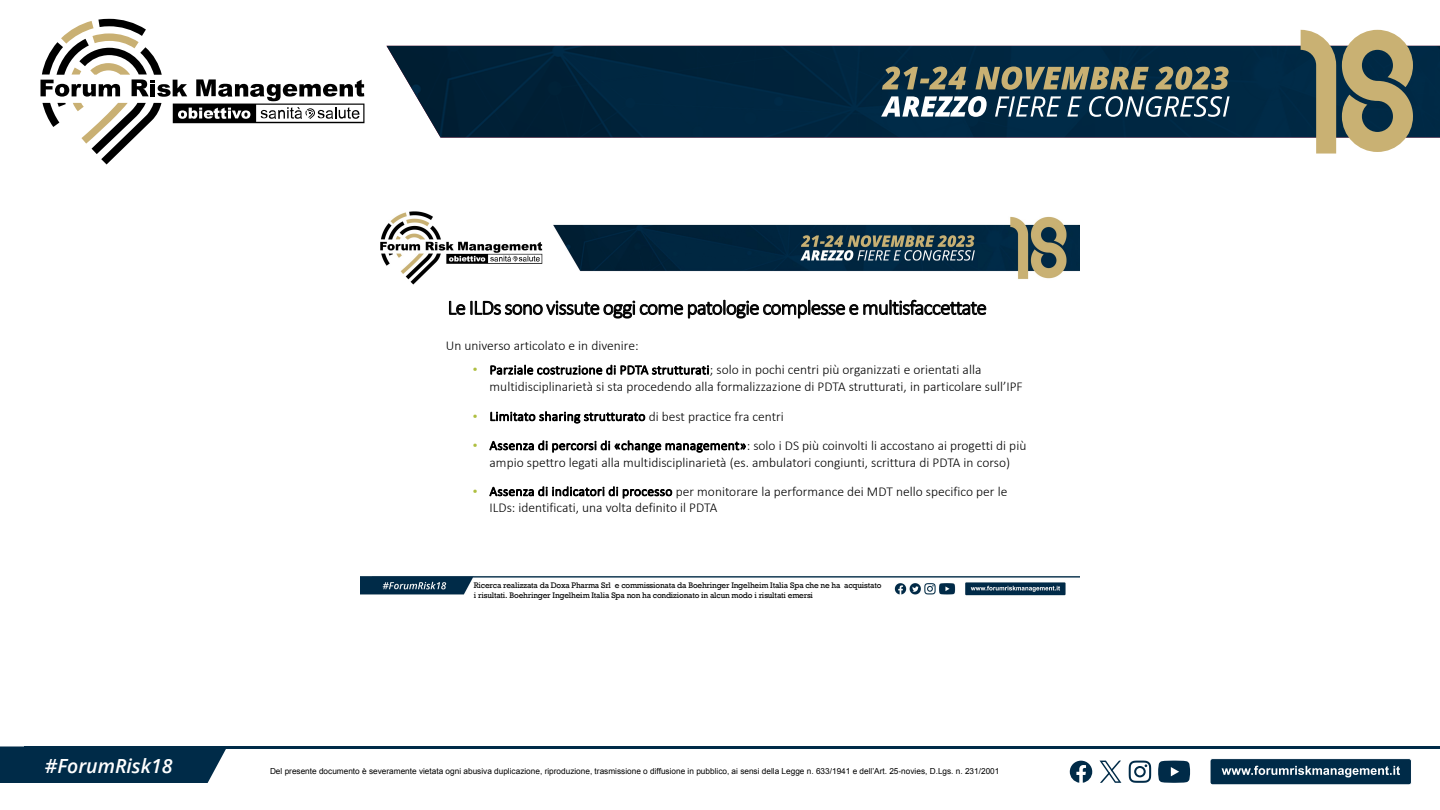
<style>
.page{position:relative;width:1440px;height:810px;background:#fff}
.page>*{position:absolute;margin:0;border:0;box-sizing:border-box;transform-origin:0 0}
.t1{font:300 20.62px "Calibri";letter-spacing:-.035em;color:#000}
.t2{font:italic 600 19.5px "Open Sans";color:#fff}
.t3{font:300 13.5px/16.4px "Calibri";color:#000}
.t4{font:300 13.2px "Calibri";letter-spacing:.02em;color:#000}
.t5{font:8.25px/9.9px "Rockwell";letter-spacing:-.02em;color:#000}
.t6{font:8.25px "Arial";color:#000}
.s1{font-family:"Arial";font-weight:400;color:#afbf41}
.s2{font-size:13.2px}
.s3{font-family:"Arial";font-weight:400;font-size:13.5px;color:#afbf41}
.s4{font-size:13.5px}
</style>
<div class="page">
<div style="left:0;top:746px;width:226px;height:37px;background:#002b48"></div>
<div style="left:1210px;top:759px;width:201px;height:26px;background:#002b48;border-radius:3px"></div>
<div style="left:1210px;top:758px;width:202px;height:27px;border:1px solid #fff;border-radius:3px"></div>
<svg style="left:1222px;top:766px;width:178px;height:11px"></svg>
<hr style="left:24px;top:746px;width:1416px;height:3px;background:#002b48">
<img style="left:386px;top:46px;width:1054px;height:92px">
<svg style="left:1342px;top:30px;width:71px;height:122px;background:#9a9575"></svg>
<svg style="left:1301px;top:30px;width:35px;height:124px;background:#929074"></svg>
<svg style="left:40px;top:19px;width:324px;height:145px"></svg>
<svg style="left:881px;top:96px;width:349px;height:21px"></svg>
<svg style="left:882px;top:66px;width:347px;height:24px;background:#656c5b"></svg>
<svg style="left:1129px;top:761px;width:22px;height:22px"></svg>
<svg style="left:1158px;top:761px;width:32px;height:22px"></svg>
<svg style="left:1070px;top:761px;width:22px;height:22px"></svg>
<svg style="left:1100px;top:761px;width:21px;height:22px"></svg>
<img style="left:360px;top:211px;width:720px;height:385px">
<h1 class="t1" style="left:448px;top:295px;width:541px">Le ILDs sono vissute oggi come patologie complesse e multisfaccettate</h1>
<p class="t3" style="left:446px;top:337px;width:194px">Un universo articolato e in divenire:</p>
<p class="t3" style="left:490px;top:362px;width:535px;text-indent:-17px"><span class="s1">•</span> <span class="s2">Parziale costruzione di PDTA strutturati</span>; solo in pochi centri più organizzati e orientati alla multidisciplinarietà si sta procedendo alla formalizzazione di PDTA strutturati, in particolare sull’IPF</p>
<p class="t4" style="left:473px;top:408px;width:313px"><span class="s3">•</span> Limitato sharing strutturato <span class="s4">di best practice fra centri</span></p>
<p class="t3" style="left:473px;top:437px;width:555px;line-height:16.6px;text-align:center"><span class="s1">•</span> <span class="s2">Assenza di percorsi di «change management»</span>: solo i DS più coinvolti li accostano ai progetti di più ampio spettro legati alla multidisciplinarietà (es. ambulatori congiunti, scrittura di PDTA in corso)</p>
<p class="t3" style="left:490px;top:483px;width:519px;text-indent:-17px"><span class="s1">•</span> <span class="s2">Assenza di indicatori di processo</span> per monitorare la performance dei MDT nello specifico per le<br>ILDs: identificati, una volta definito il PDTA</p>
<p class="t5" style="left:474px;top:580px;width:409px">Ricerca realizzata da Doxa Pharma Srl e commissionata da Boehringer Ingelheim Italia Spa che ne ha acquistato i risultati. Boehringer Ingelheim Italia Spa non ha condizionato in alcun modo i risultati emersi</p>
<h2 class="t2" style="left:45px;top:752px;width:129px">#ForumRisk18</h2>
<p class="t6" style="left:270px;top:766px;width:731px">Del presente documento è severamente vietata ogni abusiva duplicazione, riproduzione, trasmissione o diffusione in pubblico, ai sensi della Legge n. 633/1941 e dell’Art. 25-novies, D.Lgs. n. 231/2001</p>
</div>
